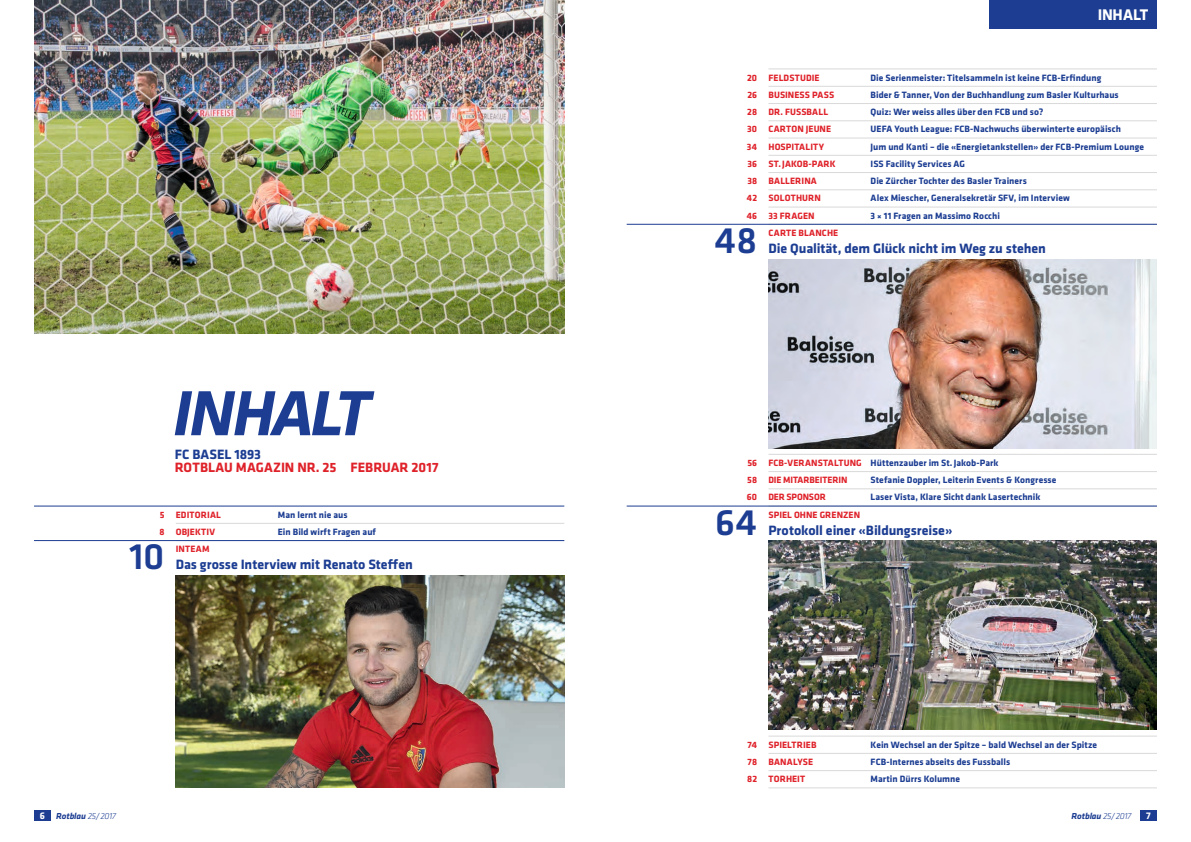
<style>
.page{position:relative;width:1191px;height:842px;background:#fff}
.page>*{position:absolute;margin:0;border:0;box-sizing:border-box;transform-origin:0 0}
.t1{font:italic 700 66px "Klavika";letter-spacing:-.045em;color:#1c3d92}
.t2{font:500 38px "Klavika";color:#1c3d92}
.t3{font:700 16px "Klavika";letter-spacing:-.02em;color:#fff}
.t4{font:700 14px "Klavika";letter-spacing:-.005em;color:#1c3d92}
.t5{font:700 14px "Klavika";color:#df222a}
.t6{font:700 10px "Klavika";color:#fff}
.t7{font:700 9.5px "Klavika";letter-spacing:.005em;color:#1c3d92}
.t8{font:700 9.5px/17.2px "Klavika";letter-spacing:.01em;color:#df222a}
.t9{font:700 9.5px "Klavika";letter-spacing:-.01em;color:#df222a}
.t10{font:italic 700 9px "Klavika";letter-spacing:-.015em;color:#1c3d92}
.s1{color:#1c3d92}
.s2{font-style:normal;font-size:10px;color:#fff}
.s3{font-weight:300}
</style>
<div class="page">
<div style="left:989px;top:0;width:168px;height:28px;background:#1c3d92"></div>
<hr style="left:34px;top:506px;width:530px;height:1px;background:#1c3d92">
<hr style="left:176px;top:523px;width:388px;height:1px;background:#d9d9d9">
<hr style="left:768px;top:69px;width:389px;height:1px;background:#d9d9d9">
<hr style="left:768px;top:86px;width:389px;height:1px;background:#d9d9d9">
<hr style="left:768px;top:103px;width:389px;height:1px;background:#d9d9d9">
<hr style="left:768px;top:121px;width:389px;height:1px;background:#d9d9d9">
<hr style="left:768px;top:138px;width:389px;height:1px;background:#d9d9d9">
<hr style="left:768px;top:155px;width:389px;height:1px;background:#d9d9d9">
<hr style="left:768px;top:172px;width:389px;height:1px;background:#d9d9d9">
<hr style="left:768px;top:190px;width:389px;height:1px;background:#d9d9d9">
<hr style="left:768px;top:207px;width:389px;height:1px;background:#d9d9d9">
<hr style="left:768px;top:454px;width:389px;height:1px;background:#d9d9d9">
<hr style="left:768px;top:471px;width:389px;height:1px;background:#d9d9d9">
<hr style="left:768px;top:489px;width:389px;height:1px;background:#d9d9d9">
<hr style="left:768px;top:736px;width:389px;height:1px;background:#d9d9d9">
<hr style="left:768px;top:753px;width:389px;height:1px;background:#d9d9d9">
<hr style="left:768px;top:770px;width:389px;height:1px;background:#d9d9d9">
<hr style="left:768px;top:788px;width:389px;height:1px;background:#d9d9d9">
<hr style="left:626px;top:224px;width:531px;height:1px;background:#1c3d92">
<hr style="left:626px;top:506px;width:531px;height:1px;background:#1c3d92">
<hr style="left:34px;top:540px;width:530px;height:1px;background:#1c3d92">
<img style="left:768px;top:541px;width:389px;height:189px">
<img style="left:768px;top:259px;width:389px;height:190px">
<img style="left:176px;top:575px;width:388px;height:213px">
<img style="left:34px;top:0;width:530px;height:334px">
<div style="left:34px;top:810px;width:17px;height:10px;background:#1c3d92"></div>
<div style="left:1140px;top:810px;width:17px;height:10px;background:#1c3d92"></div>
<h3 class="t3" style="left:1097px;top:3px;width:52px">INHALT</h3>
<h1 class="t1" style="left:173px;top:366px;width:199px">INHALT</h1>
<h3 class="t4" style="left:175px;top:445px;width:88px">FC BASEL 1893</h3>
<h3 class="t5" style="left:175px;top:458px;width:265px">ROTBLAU MAGAZIN NR. 25 FEBRUAR 2017</h3>
<p class="t8" style="left:160px;top:505px;width:63px">5 EDITORIAL</p>
<p class="t7" style="left:278px;top:507px;width:71px">Man lernt nie aus</p>
<p class="t8" style="left:159px;top:523px;width:57px">8 OBJEKTIV</p>
<p class="t7" style="left:278px;top:525px;width:100px">Ein Bild wirft Fragen auf</p>
<p class="t8" style="left:176px;top:540px;width:35px">INTEAM</p>
<h2 class="t2" style="left:129px;top:531px;width:37px">10</h2>
<h3 class="t4" style="left:176px;top:554px;width:238px">Das grosse Interview mit Renato Steffen</h3>
<p class="t8" style="left:747px;top:68px;width:74px">20 FELDSTUDIE</p>
<p class="t7" style="left:870px;top:70px;width:232px">Die Serienmeister: Titelsammeln ist keine FCB-Erfindung</p>
<p class="t8" style="left:747px;top:86px;width:88px">26 BUSINESS PASS</p>
<p class="t7" style="left:870px;top:88px;width:250px">Bider &amp; Tanner, Von der Buchhandlung zum Basler Kulturhaus</p>
<p class="t8" style="left:747px;top:103px;width:82px">28 DR. FUSSBALL</p>
<p class="t7" style="left:870px;top:105px;width:174px">Quiz: Wer weiss alles über den FCB und so?</p>
<p class="t8" style="left:747px;top:120px;width:85px">30 CARTON JEUNE</p>
<p class="t7" style="left:870px;top:122px;width:252px">UEFA Youth League: FCB-Nachwuchs überwinterte europäisch</p>
<p class="t8" style="left:747px;top:137px;width:79px">34 HOSPITALITY</p>
<p class="t7" style="left:870px;top:139px;width:275px">Jum und Kanti – die «Energietankstellen» der FCB-Premium Lounge</p>
<p class="t8" style="left:747px;top:155px;width:90px">36 ST.JAKOB-PARK</p>
<p class="t7" style="left:870px;top:157px;width:96px">ISS Facility Services AG</p>
<p class="t8" style="left:747px;top:172px;width:71px">38 BALLERINA</p>
<p class="t7" style="left:870px;top:174px;width:158px">Die Zürcher Tochter des Basler Trainers</p>
<p class="t8" style="left:747px;top:189px;width:76px">42 SOLOTHURN</p>
<p class="t7" style="left:870px;top:191px;width:201px">Alex Miescher, Generalsekretär SFV, im Interview</p>
<p class="t8" style="left:746px;top:206px;width:69px">46 33 FRAGEN</p>
<p class="t7" style="left:870px;top:208px;width:131px">3 × 11 Fragen an Massimo Rocchi</p>
<p class="t8" style="left:768px;top:224px;width:71px">CARTE BLANCHE</p>
<h2 class="t2" style="left:714px;top:215px;width:44px">48</h2>
<h3 class="t4" style="left:768px;top:238px;width:279px">Die Qualität, dem Glück nicht im Weg zu stehen</h3>
<p class="t8" style="left:747px;top:454px;width:253px">56 FCB-VERANSTALTUNG <span class="s1">Hüttenzauber im St.Jakob-Park<br></span>58 DIE MITARBEITERIN</p>
<p class="t7" style="left:870px;top:473px;width:187px">Stefanie Doppler, Leiterin Events &amp; Kongresse</p>
<p class="t9" style="left:747px;top:490px;width:80px">60 DER SPONSOR</p>
<p class="t7" style="left:870px;top:490px;width:171px">Laser Vista, Klare Sicht dank Lasertechnik</p>
<p class="t8" style="left:768px;top:505px;width:93px">SPIEL OHNE GRENZEN</p>
<h2 class="t2" style="left:715px;top:496px;width:43px">64</h2>
<h3 class="t4" style="left:768px;top:520px;width:186px">Protokoll einer «Bildungsreise»</h3>
<p class="t8" style="left:747px;top:735px;width:70px">74 SPIELTRIEB</p>
<p class="t7" style="left:870px;top:737px;width:228px">Kein Wechsel an der Spitze – bald Wechsel an der Spitze</p>
<p class="t8" style="left:747px;top:753px;width:67px">78 BANALYSE</p>
<p class="t7" style="left:870px;top:755px;width:141px">FCB-Internes abseits des Fussballs</p>
<p class="t8" style="left:747px;top:770px;width:60px">82 TORHEIT</p>
<p class="t7" style="left:870px;top:772px;width:91px">Martin Dürrs Kolumne</p>
<p class="t10" style="left:40px;top:809px;width:78px"><span class="s2">6</span> Rotblau <span class="s3">25/2017</span></p>
<p class="t10" style="left:1071px;top:809px;width:61px">Rotblau <span class="s3">25/2017</span></p>
<p class="t6" style="left:1146px;top:808px;width:6px">7</p>
</div>
